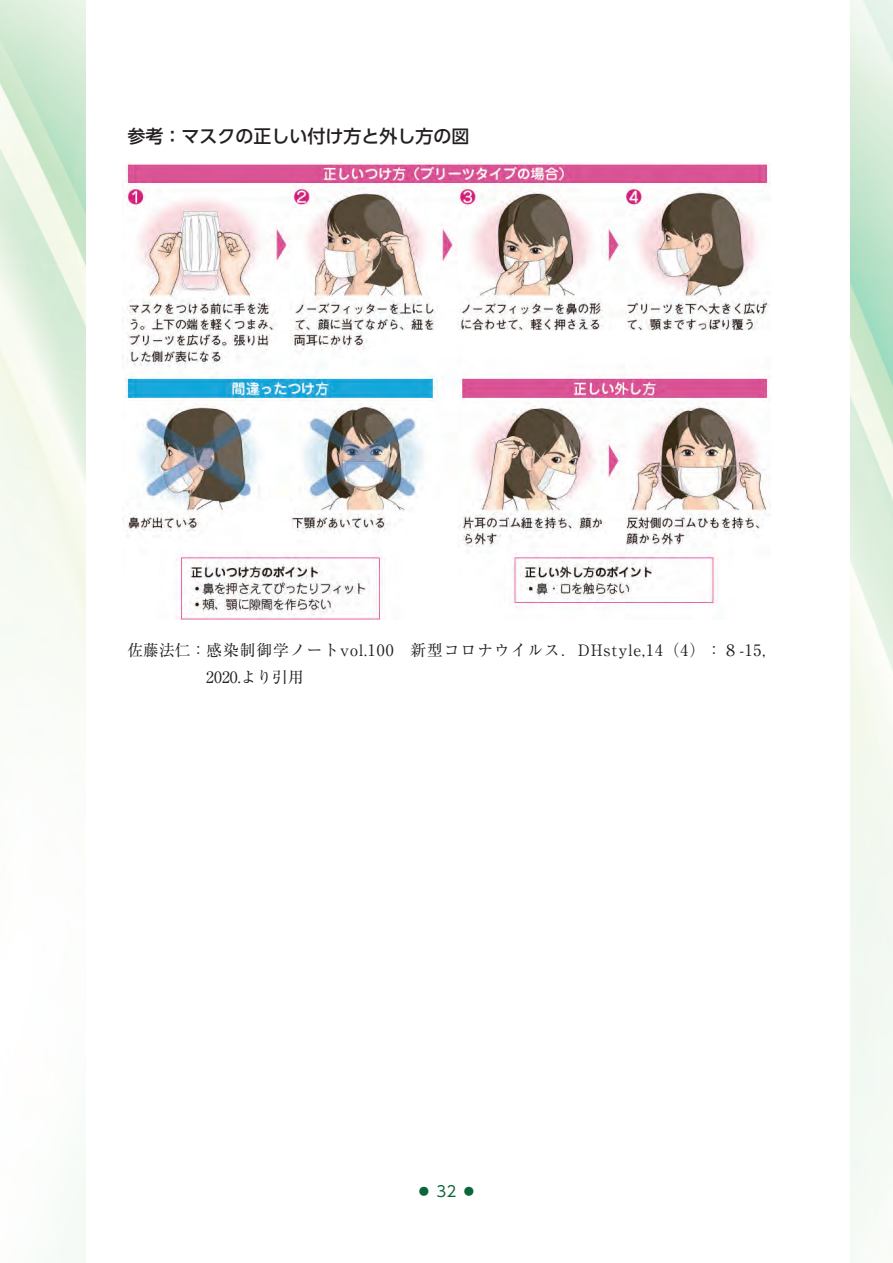
<style>
.page{position:relative;width:893px;height:1263px;background:#fff}
.page>*{position:absolute;margin:0;border:0;box-sizing:border-box;transform-origin:0 0}
.小見出し{font:500 18px "UD Shin Go Pro";color:#231f20}
.本文_字下げなし{font:15.75px/27px "Ryumin Pro";letter-spacing:.06em;color:#231f20}
.t1{font:15px "UD Shin Go Pr 6 N";color:#0c6638}
</style>
<div class="page">
<img style="left:850px;top:0;width:43px;height:1263px">
<img style="left:0;top:0;width:85px;height:1263px">
<img style="left:122px;top:162px;width:649px;height:457px">
<p class="小見出し" style="left:128px;top:122px;width:343px">参考：マスクの正しい付け方と外し方の図</p>
<p class="本文_字下げなし" style="left:206px;top:635px;width:560px;text-indent:-79px">佐藤法仁：感染制御学ノートvol.100 新型コロナウイルス．DHstyle,14（4）：８-15,<br>2020.より引用</p>
<p class="t1" style="left:437px;top:1179px;width:21px">32</p>
<p class="t1" style="left:416px;top:1179px;width:61px">◦　　◦</p>
</div>
